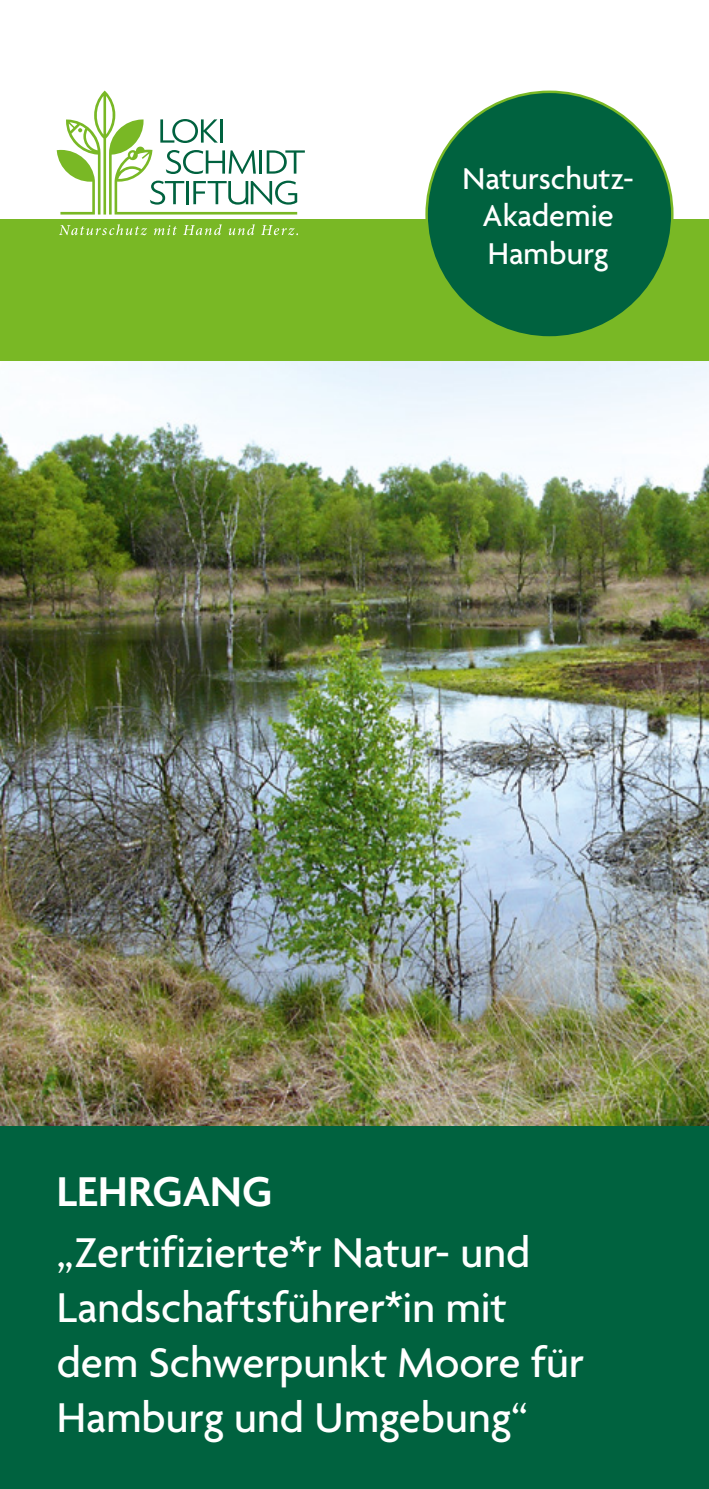
<style>
.page{position:relative;width:709px;height:1489px;background:#fff}
.page>*{position:absolute;margin:0;border:0;box-sizing:border-box;transform-origin:0 0}
.t1{font:500 45px/55px "Agenda";color:#fff}
.t2{font:600 45px "Agenda";color:#fff}
.t3{font:500 32.5px/37.5px "Agenda";color:#fff;text-align:center}
</style>
<div class="page">
<div style="left:0;top:1125px;width:709px;height:363px;background:#00623f"></div>
<div style="left:0;top:219px;width:709px;height:142px;background:#79b825"></div>
<img style="left:0;top:361px;width:709px;height:764px">
<svg style="left:59px;top:224px;width:88px;height:11px"></svg>
<svg style="left:154px;top:225px;width:23px;height:10px"></svg>
<svg style="left:183px;top:224px;width:38px;height:11px"></svg>
<svg style="left:229px;top:224px;width:26px;height:11px"></svg>
<svg style="left:261px;top:225px;width:37px;height:10px"></svg>
<svg style="left:57px;top:91px;width:248px;height:123px"></svg>
<div style="left:426px;top:92px;width:246px;height:245px;background:#00623f;border-radius:50%"></div>
<p class="t3" style="left:462px;top:162px;width:173px">Naturschutz-<br>Akademie<br>Hamburg</p>
<p class="t2" style="left:57px;top:1167px;width:217px">LEHRGANG</p>
<p class="t1" style="left:57px;top:1227px;width:529px">„Zertifizierte*r Natur- und<br>Landschaftsführer*in mit dem Schwerpunkt Moore für<br>Hamburg und Umgebung“</p>
</div>
